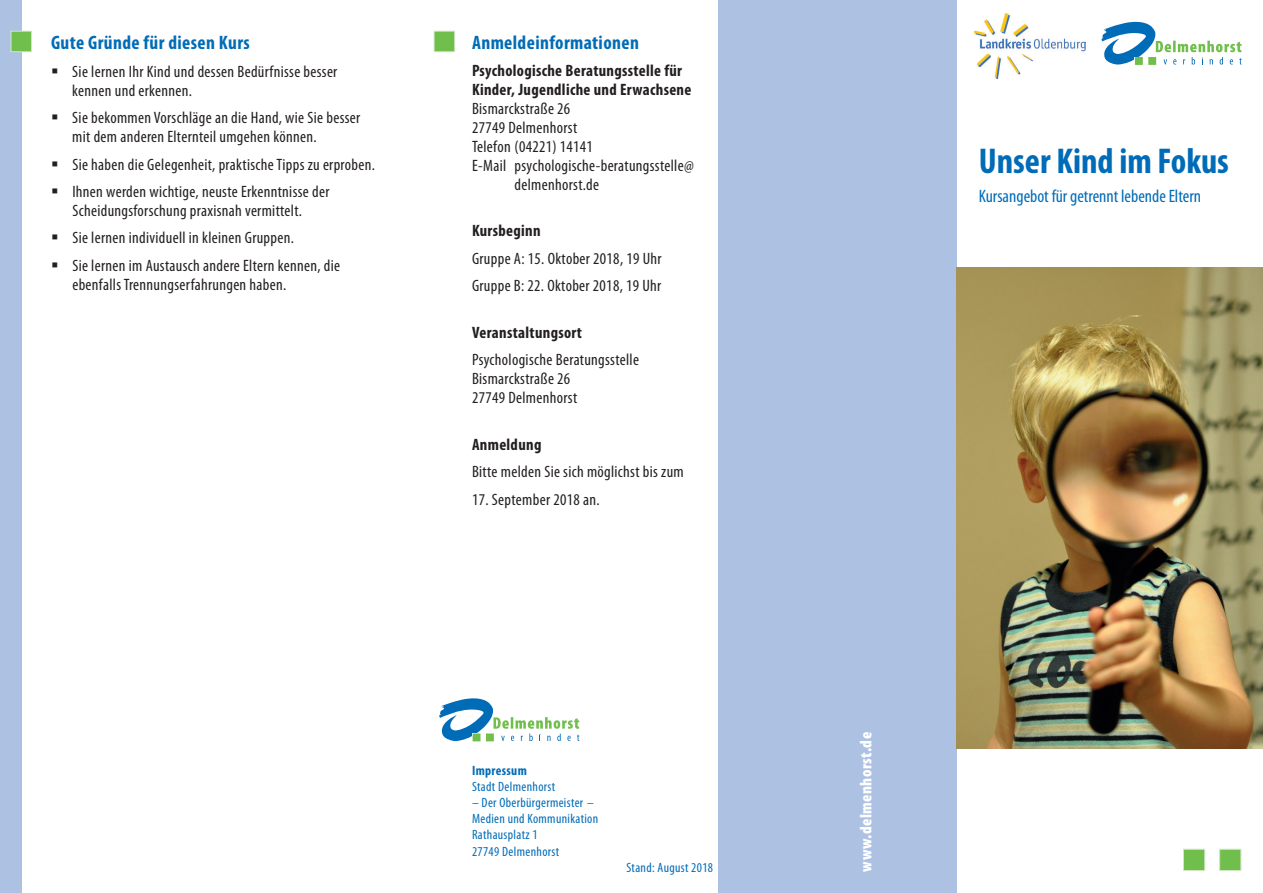
<style>
.page{position:relative;width:1263px;height:893px;background:#fff}
.page>*{position:absolute;margin:0;border:0;box-sizing:border-box;transform-origin:0 0}
.t1{font:700 condensed 36px "Myriad Pro";color:#006cb7}
.t2{font:700 condensed 19.5px "Myriad Pro";letter-spacing:.02em;color:#006cb7}
.t3{font:condensed 18px "Myriad Pro";color:#006cb7}
.t4{font:condensed 16.5px/18.9px "Myriad Pro";letter-spacing:.02em;color:#231f20}
.t5{font:700 condensed 16.5px/19px "Myriad Pro";letter-spacing:.02em;color:#231f20}
.t6{font:900 condensed 16.5px "Myriad Pro";letter-spacing:.025em;color:#fff}
.t7{font:condensed 13.5px/16.2px "Myriad Pro";letter-spacing:.025em;color:#006cb7}
.t8{font:700 condensed 13.5px "Myriad Pro";letter-spacing:.025em;color:#006cb7}
</style>
<div class="page">
<svg style="left:439px;top:698px;width:140px;height:44px"></svg>
<svg style="left:1101px;top:21px;width:141px;height:44px"></svg>
<img style="left:974px;top:14px;width:111px;height:65px">
<div style="left:838px;top:0;width:119px;height:893px;background:#adc2e3"></div>
<div style="left:719px;top:0;width:119px;height:893px;background:#adc2e3"></div>
<div style="left:0;top:0;width:21px;height:893px;background:#adc2e3"></div>
<div style="left:1219px;top:849px;width:22px;height:22px;background:#70bf4c;border:1px solid #d2e7c3"></div>
<div style="left:1183px;top:849px;width:22px;height:22px;background:#70bf4c;border:1px solid #d2e7c3"></div>
<div style="left:11px;top:31px;width:21px;height:21px;background:#70bf4c"></div>
<div style="left:11px;top:31px;width:21px;height:21px;border:1px solid #d2e7c3"></div>
<div style="left:434px;top:31px;width:21px;height:21px;background:#70bf4c"></div>
<div style="left:434px;top:31px;width:21px;height:21px;border:1px solid #d2e7c3"></div>
<img style="left:957px;top:268px;width:306px;height:480px">
<p class="t2" style="left:51px;top:30px;width:200px">Gute Gründe für diesen Kurs</p>
<p class="t4" style="left:72px;top:61px;width:267px;text-indent:-21px">▪ Sie lernen Ihr Kind und dessen Bedürfnisse besser kennen und erkennen.</p>
<p class="t4" style="left:72px;top:108px;width:289px;text-indent:-21px">▪ Sie bekommen Vorschläge an die Hand, wie Sie besser mit dem anderen Elternteil umgehen können.</p>
<p class="t4" style="left:51px;top:154px;width:325px">▪ Sie haben die Gelegenheit, praktische Tipps zu erproben.</p>
<p class="t4" style="left:51px;top:182px;width:280px;text-align:center">▪ Ihnen werden wichtige, neuste Erkenntnisse der<br>Scheidungsforschung praxisnah vermittelt.</p>
<p class="t4" style="left:51px;top:228px;width:244px">▪ Sie lernen individuell in kleinen Gruppen.</p>
<p class="t4" style="left:72px;top:256px;width:269px;text-indent:-21px">▪ Sie lernen im Austausch andere Eltern kennen, die ebenfalls Trennungserfahrungen haben.</p>
<p class="t2" style="left:472px;top:30px;width:168px">Anmeldeinformationen</p>
<p class="t5" style="left:472px;top:61px;width:221px">Psychologische Beratungsstelle für<br>Kinder, Jugendliche und Erwachsene</p>
<p class="t4" style="left:472px;top:99px;width:100px">Bismarckstraße 26</p>
<p class="t4" style="left:472px;top:118px;width:107px">27749 Delmenhorst</p>
<p class="t4" style="left:472px;top:137px;width:122px">Telefon (04221) 14141</p>
<p class="t4" style="left:472px;top:156px;width:223px">E-Mail psychologische-beratungsstelle@</p>
<p class="t4" style="left:514px;top:175px;width:86px">delmenhorst.de</p>
<p class="t5" style="left:472px;top:221px;width:70px">Kursbeginn</p>
<p class="t4" style="left:472px;top:245px;width:191px;line-height:27.5px">Gruppe A: 15. Oktober 2018, 19 Uhr<br>Gruppe B: 22. Oktober 2018, 19 Uhr</p>
<p class="t5" style="left:472px;top:322px;width:112px">Veranstaltungsort</p>
<p class="t4" style="left:472px;top:350px;width:169px">Psychologische Beratungsstelle<br>Bismarckstraße 26<br>27749 Delmenhorst</p>
<p class="t5" style="left:472px;top:434px;width:71px">Anmeldung</p>
<p class="t4" style="left:472px;top:462px;width:213px">Bitte melden Sie sich möglichst bis zum</p>
<p class="t4" style="left:472px;top:490px;width:129px">17. September 2018 an.</p>
<p class="t8" style="left:472px;top:762px;width:56px">Impressum</p>
<p class="t7" style="left:472px;top:778px;width:85px">Stadt Delmenhorst</p>
<p class="t7" style="left:472px;top:794px;width:128px">– Der Oberbürgermeister –<br>Medien und Kommunikation<br>Rathausplatz 1<br>27749 Delmenhorst</p>
<p class="t7" style="left:626px;top:859px;width:88px">Stand: August 2018</p>
<h1 class="t1" style="left:979px;top:139px;width:252px">Unser Kind im Fokus</h1>
<p class="t3" style="left:979px;top:185px;width:224px">Kursangebot für getrennt lebende Eltern</p>
<p class="t6" style="left:857px;top:872px;width:141px;rotate:-90deg">www.delmenhorst.de</p>
</div>
